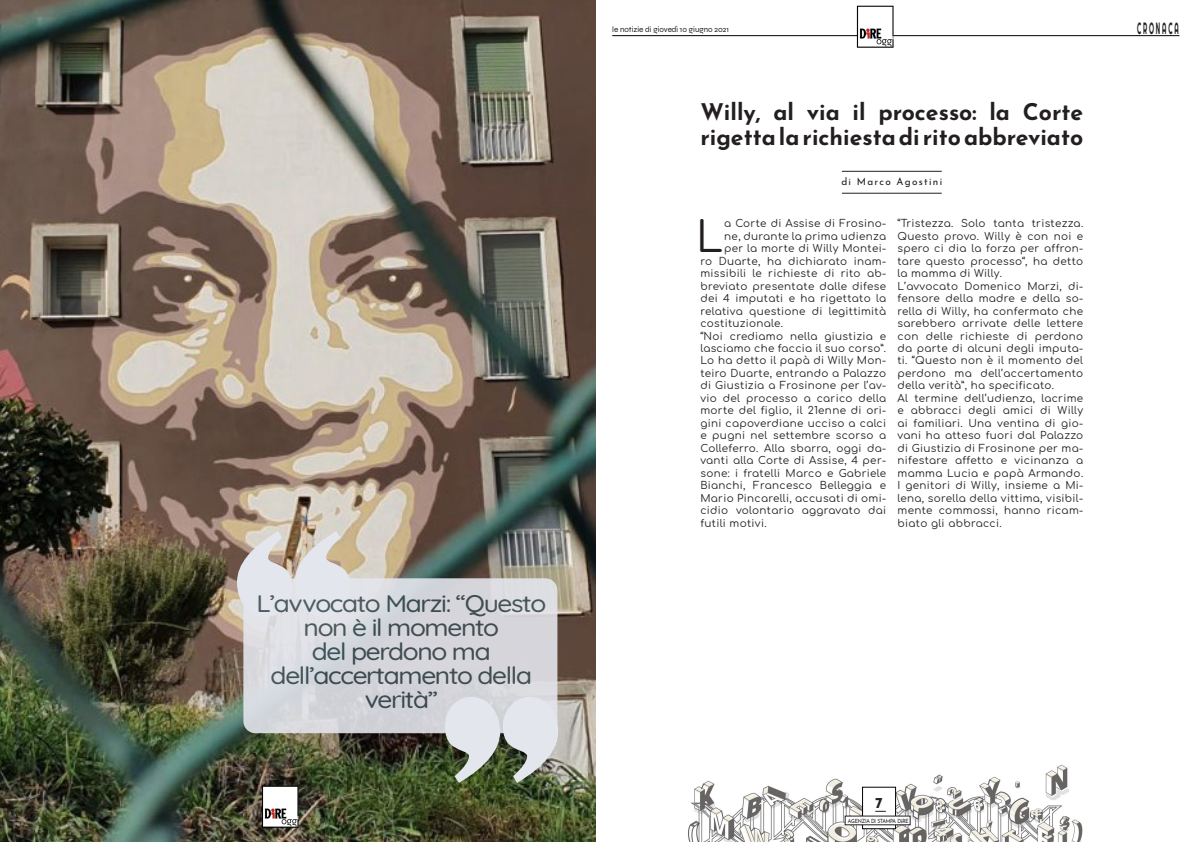
<style>
.page{position:relative;width:1191px;height:842px;background:#fff}
.page>*{position:absolute;margin:0;border:0;box-sizing:border-box;transform-origin:0 0}
.t1{font:42.4px "Comfortaa";color:#231f20}
.t2{font:300 24px/24px "Quicksand";letter-spacing:-.05em;color:#3c4e54;text-align:center;scale:1.1 1}
.t3{font:700 23px/25px "Josefin Sans";color:#231f20}
.t4{font:16.4px "Righteous";letter-spacing:.29em;color:#231f20;scale:.39 1}
.t5{font:700 15px "Josefin Sans";color:#231f20}
.t6{font:10.4px/12.5px "Comfortaa";letter-spacing:.03em;color:#231f20;text-align:justify}
.t7{font:10.2px "Josefin Sans";letter-spacing:.13em;color:#231f20}
.t8{font:8px "Syne";color:#231f20}
.t9{font:5.7px "Josefin Sans";letter-spacing:-.04em;color:#231f20;scale:.88 1}
.s1{font-weight:700}
</style>
<div class="page">
<img style="left:688px;top:764px;width:395px;height:78px">
<hr style="left:842px;top:193px;width:99px;height:1px;background:#231f20">
<hr style="left:842px;top:171px;width:99px;height:1px;background:#231f20">
<img style="left:0;top:0;width:595px;height:842px">
<svg style="left:237px;top:531px;width:113px;height:86px;background:#cfc6bd"></svg>
<svg style="left:445px;top:697px;width:113px;height:86px;background:#969e91"></svg>
<svg style="left:243px;top:578px;width:314px;height:155px;background:#d8d9de"></svg>
<hr style="left:612px;top:35px;width:567px;height:1px;background:#000">
<div style="left:862px;top:787px;width:34px;height:42px;background:#fff;border:1px solid #000"></div>
<div style="left:845px;top:816px;width:65px;height:9px;background:#fff"></div>
<img style="left:842px;top:5px;width:74px;height:42px">
<img style="left:247px;top:784px;width:73px;height:43px">
<h2 class="t2" style="left:256px;top:589px;width:265px">L’avvocato Marzi: “Questo non è il momento<br>del perdono ma dell’accertamento della verità”</h2>
<p class="t8" style="left:612px;top:24px;width:118px">le notizie di giovedì 10 giugno 2021</p>
<p class="t3" style="left:700px;top:97px;width:384px">Willy, al via il processo: la Corte rigetta la richiesta di rito abbreviato</p>
<p class="t7" style="left:841px;top:173px;width:102px">di Marco Agostini</p>
<p class="t1" style="left:696px;top:199px;width:28px">L</p>
<p class="t6" style="left:724px;top:216px;width:163px">a Corte di Assise di Frosino-</p>
<p class="t6" style="left:724px;top:228px;width:163px">ne, durante la prima udienza</p>
<p class="t6" style="left:724px;top:241px;width:163px">per la morte di Willy Montei-</p>
<p class="t6" style="left:700px;top:253px;width:187px">ro Duarte, ha dichiarato inam-</p>
<p class="t6" style="left:700px;top:266px;width:187px">missibili le richieste di rito ab-</p>
<p class="t6" style="left:700px;top:278px;width:187px">breviato presentate dalle difese</p>
<p class="t6" style="left:700px;top:291px;width:187px">dei 4 imputati e ha rigettato la</p>
<p class="t6" style="left:700px;top:303px;width:187px">relativa questione di legittimità</p>
<p class="t6" style="left:700px;top:316px;width:84px">costituzionale.</p>
<p class="t6" style="left:700px;top:328px;width:187px">“Noi crediamo nella giustizia e lasciamo che faccia il suo corso”.<br>Lo ha detto il papà di Willy Mon&shy;teiro Duarte, entrando a Palazzo di Giustizia a Frosinone per l’av&shy;vio del processo a carico della morte del figlio, il 21enne di ori&shy;gini capoverdiane ucciso a calci e pugni nel settembre scorso a Colleferro. Alla sbarra, oggi da&shy;vanti alla Corte di Assise, 4 per&shy;sone: i fratelli Marco e Gabriele Bianchi, Francesco Belleggia e Mario Pincarelli, accusati di omi&shy;cidio volontario aggravato dai futili motivi.</p>
<p class="t6" style="left:897px;top:216px;width:187px">“Tristezza. Solo tanta tristezza.<br>Questo provo. Willy è con noi e spero ci dia la forza per affron&shy;tare questo processo“, ha detto la mamma di Willy.</p>
<p class="t6" style="left:897px;top:278px;width:187px">L’avvocato Domenico Marzi, di&shy;fensore della madre e della so&shy;rella di Willy, ha confermato che sarebbero arrivate delle lettere con delle richieste di perdono da parte di alcuni degli imputa&shy;ti. “Questo non è il momento del perdono ma dell’accertamento della verità”, ha specificato.</p>
<p class="t6" style="left:897px;top:391px;width:187px">Al termine dell’udienza, lacrime e abbracci degli amici di Willy ai familiari. Una ventina di gio&shy;vani ha atteso fuori dal Palazzo di Giustizia di Frosinone per ma&shy;nifestare affetto e vicinanza a mamma Lucia e papà Armando.<br>I genitori di Willy, insieme a Mi&shy;lena, sorella della vittima, visibil&shy;mente commossi, hanno ricam&shy;biato gli abbracci.</p>
<p class="t4" style="left:1137px;top:17px;width:108px">CRONACA</p>
<h3 class="t5" style="left:875px;top:792px;width:9px">7</h3>
<p class="t9" style="left:848px;top:816px;width:71px">AGENZIA DI STAMPA D<span class="s1">i</span>RE</p>
</div>
